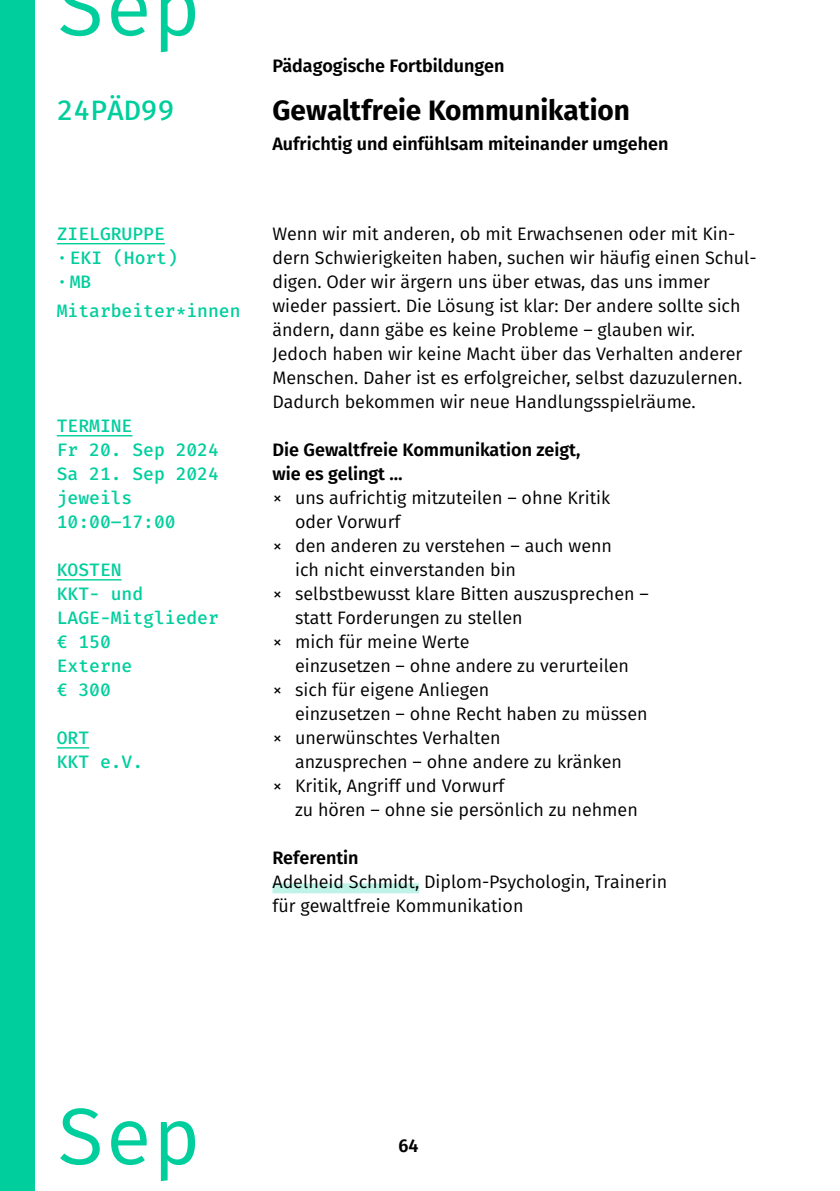
<style>
.page{position:relative;width:840px;height:1191px;background:#fff}
.page>*{position:absolute;margin:0;border:0;box-sizing:border-box;transform-origin:0 0}
.t1{font:80px "Fira Mono";color:#00ce9d}
.t2{font:700 28px "Fira Sans";letter-spacing:-.005em;color:#000}
.t3{font:500 28px "Fira Mono";color:#00ce9d}
.t4{font:18px/24px "Fira Sans";color:#000}
.t5{font:500 18px/24px "Fira Mono";color:#00ce9d}
.t6{font:600 18px/24px "Fira Sans";color:#000}
</style>
<div class="page">
<div style="left:0;top:0;width:34px;height:1191px;background:#00ce9d"></div>
<hr style="left:57px;top:435px;width:75px;height:1px;background:#00ce9d">
<hr style="left:57px;top:579px;width:64px;height:1px;background:#00ce9d">
<hr style="left:57px;top:747px;width:32px;height:1px;background:#00ce9d">
<hr style="left:57px;top:243px;width:108px;height:1px;background:#00ce9d">
<div style="left:272px;top:883px;width:147px;height:10px;background:#bff3e7"></div>
<h1 class="t1" style="left:57px;top:-49px;width:145px">Sep</h1>
<h2 class="t3" style="left:57px;top:91px;width:119px">24PÄD99</h2>
<p class="t5" style="left:57px;top:223px;width:123px">ZIELGRUPPE ·EKI (Hort) ·MB</p>
<p class="t5" style="left:57px;top:300px;width:185px">Mitarbeiter*innen</p>
<p class="t5" style="left:57px;top:415px;width:163px">TERMINE<br>Fr 20. Sep 2024<br>Sa 21. Sep 2024 jeweils<br>10:00–17:00</p>
<p class="t5" style="left:57px;top:559px;width:163px">KOSTEN<br>KKT- und<br>LAGE-Mitglieder € 150<br>Externe<br>€ 300</p>
<p class="t5" style="left:57px;top:727px;width:88px">ORT<br>KKT e.V.</p>
<p class="t6" style="left:272px;top:53px;width:233px">Pädagogische Fortbildungen</p>
<h2 class="t2" style="left:272px;top:87px;width:359px">Gewaltfreie Kommunikation</h2>
<p class="t6" style="left:272px;top:131px;width:397px">Aufrichtig und einfühlsam miteinander umgehen</p>
<p class="t4" style="left:272px;top:221px;width:485px">Wenn wir mit anderen, ob mit Erwachsenen oder mit Kin&shy;dern Schwierigkeiten haben, suchen wir häufig einen Schul&shy;digen. Oder wir ärgern uns über etwas, das uns immer wieder passiert. Die Lösung ist klar: Der andere sollte sich ändern, dann gäbe es keine Probleme – glauben wir.<br>Jedoch haben wir keine Macht über das Verhalten anderer Menschen. Daher ist es erfolgreicher, selbst dazuzulernen.<br>Dadurch bekommen wir neue Handlungsspielräume.</p>
<p class="t6" style="left:272px;top:437px;width:309px">Die Gewaltfreie Kommunikation zeigt, wie es gelingt …</p>
<p class="t4" style="left:272px;top:485px;width:339px">× uns aufrichtig mitzuteilen – ohne Kritik</p>
<p class="t4" style="left:295px;top:509px;width:107px">oder Vorwurf</p>
<p class="t4" style="left:272px;top:533px;width:341px">× den anderen zu verstehen – auch wenn</p>
<p class="t4" style="left:295px;top:557px;width:222px">ich nicht einverstanden bin</p>
<p class="t4" style="left:272px;top:581px;width:377px">× selbstbewusst klare Bitten auszusprechen –</p>
<p class="t4" style="left:295px;top:605px;width:229px">statt Forderungen zu stellen</p>
<p class="t4" style="left:272px;top:629px;width:198px">× mich für meine Werte</p>
<p class="t4" style="left:295px;top:653px;width:335px">einzusetzen – ohne andere zu verurteilen</p>
<p class="t4" style="left:272px;top:677px;width:218px">× sich für eigene Anliegen</p>
<p class="t4" style="left:295px;top:701px;width:354px">einzusetzen – ohne Recht haben zu müssen</p>
<p class="t4" style="left:272px;top:725px;width:229px">× unerwünschtes Verhalten</p>
<p class="t4" style="left:295px;top:749px;width:328px">anzusprechen – ohne andere zu kränken</p>
<p class="t4" style="left:272px;top:773px;width:233px">× Kritik, Angriff und Vorwurf</p>
<p class="t4" style="left:295px;top:797px;width:344px">zu hören – ohne sie persönlich zu nehmen</p>
<p class="t6" style="left:272px;top:845px;width:88px">Referentin</p>
<p class="t4" style="left:272px;top:869px;width:396px">Adelheid Schmidt, Diplom-Psychologin, Trainerin für gewaltfreie Kommunikation</p>
<h1 class="t1" style="left:57px;top:1080px;width:145px">Sep</h1>
<p class="t6" style="left:398px;top:1133px;width:22px">64</p>
</div>
